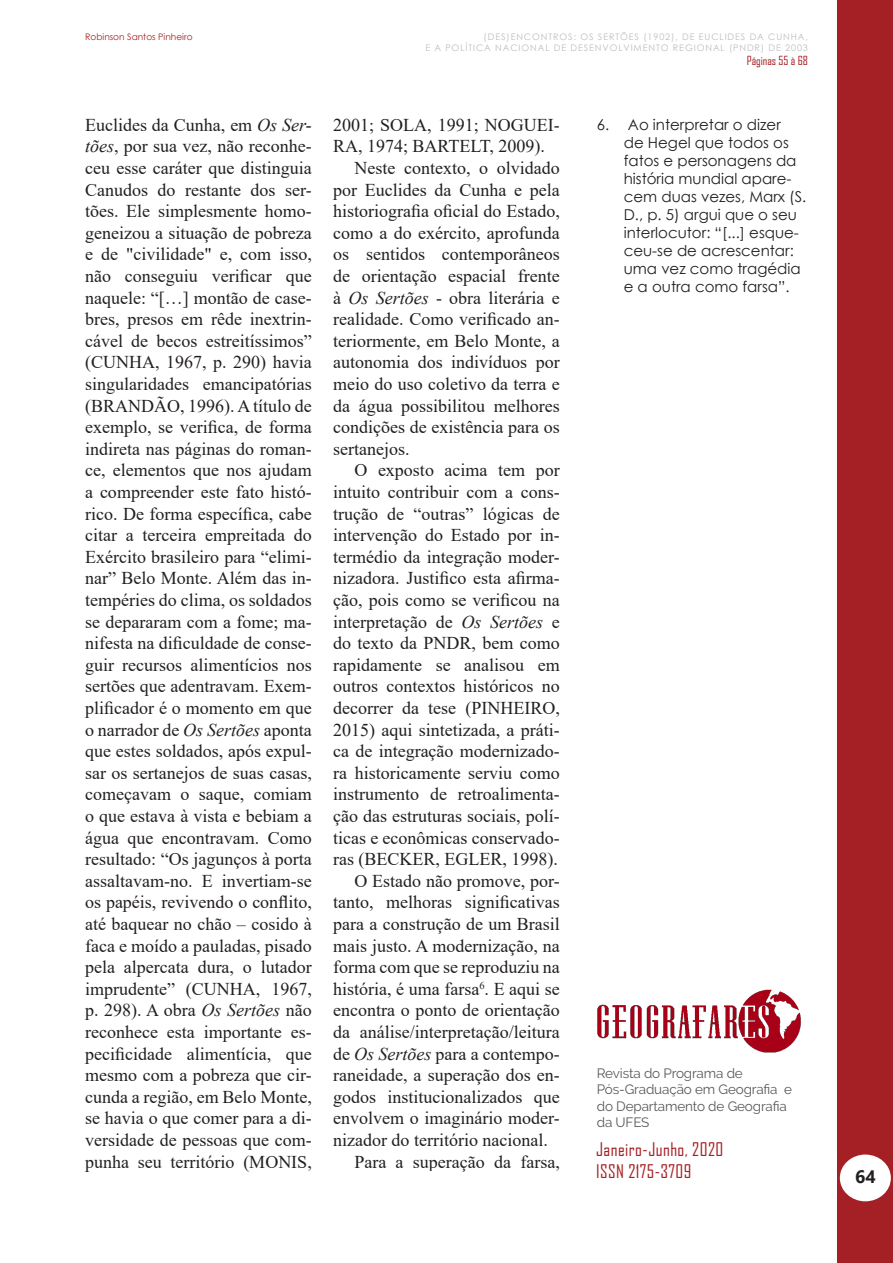
<style>
.page{position:relative;width:893px;height:1263px;background:#fff}
.page>*{position:absolute;margin:0;border:0;box-sizing:border-box;transform-origin:0 0}
.LO-normal{font:18px/21.6px "Times New Roman";color:#231f20;text-align:justify}
.t1{font:18px/21.6px "Agency FB";letter-spacing:.025em;color:#a52025}
.t2{font:700 18px "Segoe UI";color:#231f20}
.t3{font:15px/18px "Century Gothic";color:#231f20}
.t4{font:13.5px/16.2px "Raleway";letter-spacing:-.01em;color:#57585a}
.t5{font:12px "Agency FB";color:#a52025}
.t6{font:9px/10.8px "Century Gothic";letter-spacing:.1em;color:#bcbdc0;text-align:right}
.t7{font:9px "Century Gothic";color:#a52025}
.s1{font-style:italic}
</style>
<div class="page">
<div style="left:838px;top:0;width:55px;height:1263px;background:#a52025"></div>
<div style="left:841px;top:1155px;width:49px;height:45px;background:#fff;border-radius:50%"></div>
<div style="left:840px;top:1154px;width:51px;height:47px;border:2px solid #fff;border-radius:50%"></div>
<img style="left:597px;top:989px;width:204px;height:64px">
<p class="t7" style="left:85px;top:30px;width:109px">Robinson Santos Pinheiro</p>
<p class="t6" style="left:425px;top:31px;width:384px">(DES)ENCONTROS: OS SERTÕES (1902), DE EUCLIDES DA CUNHA,<br>E A POLÍTICA NACIONAL DE DESENVOLVIMENTO REGIONAL (PNDR) DE 2003</p>
<p class="t5" style="left:747px;top:53px;width:63px">Páginas 55 à 68</p>
<p class="LO-normal" style="left:85px;top:113px;width:228px">Euclides da Cunha, em <span class="s1">Os Ser&shy;tões</span>, por sua vez, não reconhe&shy;ceu esse caráter que distinguia Canudos do restante dos ser&shy;tões. Ele simplesmente homo&shy;geneizou a situação de pobreza e de "civilidade" e, com isso, não conseguiu verificar que naquele: “[…] montão de case&shy;bres, presos em rêde inextrin&shy;cável de becos estreitíssimos” (CUNHA, 1967, p. 290) havia singularidades emancipatórias (BRANDÃO, 1996). A título de exemplo, se verifica, de forma indireta nas páginas do roman&shy;ce, elementos que nos ajudam a compreender este fato histó&shy;rico. De forma específica, cabe citar a terceira empreitada do Exército brasileiro para “elimi&shy;nar” Belo Monte. Além das in&shy;tempéries do clima, os soldados se depararam com a fome; ma&shy;nifesta na dificuldade de conse&shy;guir recursos alimentícios nos sertões que adentravam. Exem&shy;plificador é o momento em que o narrador de <span class="s1">Os Sertões</span> aponta que estes soldados, após expul&shy;sar os sertanejos de suas casas, começavam o saque, comiam o que estava à vista e bebiam a água que encontravam. Como resultado: “Os jagunços à porta assaltavam-no. E invertiam-se os papéis, revivendo o conflito, até baquear no chão – cosido à faca e moído a pauladas, pisado pela alpercata dura, o lutador imprudente” (CUNHA, 1967, p. 298). A obra <span class="s1">Os Sertões</span> não reconhece esta importante es&shy;pecificidade alimentícia, que mesmo com a pobreza que cir&shy;cunda a região, em Belo Monte, se havia o que comer para a di&shy;versidade de pessoas que com&shy;punha seu território (MONIS,</p>
<p class="LO-normal" style="left:333px;top:113px;width:228px">2001; SOLA, 1991; NOGUEI-<br>RA, 1974; BARTELT, 2009).</p>
<p class="LO-normal" style="left:333px;top:157px;width:228px;text-indent:21px">Neste contexto, o olvidado por Euclides da Cunha e pela historiografia oficial do Estado, como a do exército, aprofunda os sentidos contemporâneos de orientação espacial frente à <span class="s1">Os Sertões</span> - obra literária e realidade. Como verificado an&shy;teriormente, em Belo Monte, a autonomia dos indivíduos por meio do uso coletivo da terra e da água possibilitou melhores condições de existência para os sertanejos.</p>
<p class="LO-normal" style="left:333px;top:459px;width:228px;text-indent:21px">O exposto acima tem por intuito contribuir com a cons&shy;trução de “outras” lógicas de intervenção do Estado por in&shy;termédio da integração moder&shy;nizadora. Justifico esta afirma&shy;ção, pois como se verificou na interpretação de <span class="s1">Os Sertões</span> e do texto da PNDR, bem como rapidamente se analisou em outros contextos históricos no decorrer da tese (PINHEIRO, 2015) aqui sintetizada, a práti&shy;ca de integração modernizado&shy;ra historicamente serviu como instrumento de retroalimenta&shy;ção das estruturas sociais, polí&shy;ticas e econômicas conservado&shy;ras (BECKER, EGLER, 1998).</p>
<p class="LO-normal" style="left:333px;top:869px;width:228px;text-indent:21px">O Estado não promove, por&shy;tanto, melhoras significativas para a construção de um Brasil mais justo. A modernização, na forma com que se reproduziu na história, é uma farsa<sup>6</sup>. E aqui se encontra o ponto de orientação da análise/interpretação/leitura de <span class="s1">Os Sertões</span> para a contempo&shy;raneidade, a superação dos en&shy;godos institucionalizados que envolvem o imaginário moder&shy;nizador do território nacional.</p>
<p class="LO-normal" style="left:354px;top:1150px;width:207px">Para a superação da farsa,</p>
<p class="t3" style="left:624px;top:115px;width:184px;text-indent:-27px">6. Ao interpretar o dizer<br>de Hegel que todos os fatos e personagens da história mundial apare&shy;cem duas vezes, Marx (S.<br>D., p. 5) argui que o seu interlocutor: “[...] esque&shy;ceu-se de acrescentar: uma vez como tragédia e a outra como farsa”.</p>
<p class="t4" style="left:597px;top:1065px;width:197px">Revista do Programa de<br>Pós-Graduação em Geografia e do Departamento de Geografia da UFES</p>
<p class="t1" style="left:596px;top:1138px;width:129px">Janeiro-Junho, 2020<br>ISSN 2175-3709</p>
<p class="t2" style="left:855px;top:1159px;width:22px">64</p>
</div>
